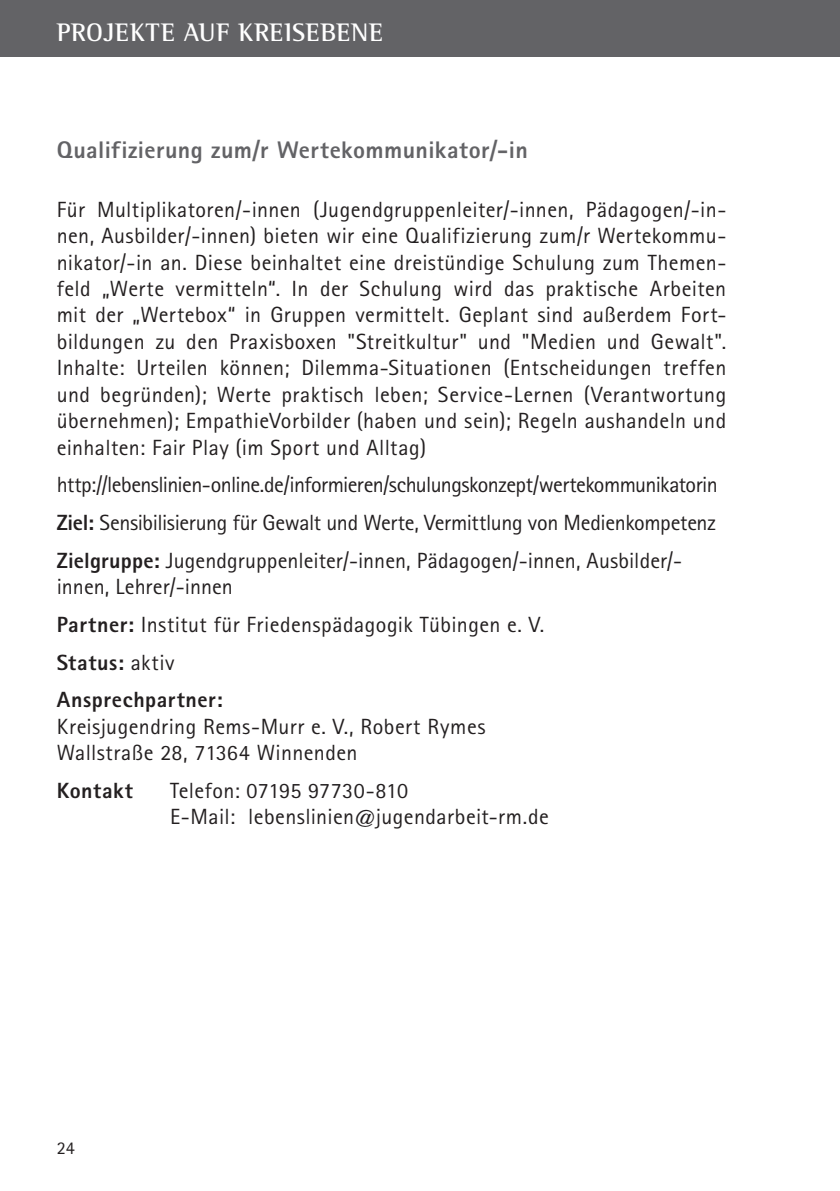
<style>
.page{position:relative;width:840px;height:1191px;background:#fff}
.page>*{position:absolute;margin:0;border:0;box-sizing:border-box;transform-origin:0 0}
.semo_13pt_bold_weiß{font:700 26px "Rotis Semi Serif Pro";letter-spacing:.025em;color:#fff}
.rotis_12_pt_bold_rot{font:800 24px "Rotis Sans Serif Pro";letter-spacing:.02em;color:#636366}
.rotis_sans_11pt_text{font:22px/26.4px "Rotis Sans Serif Pro";letter-spacing:.005em;color:#231f20}
.rotis_sans_11pt_text-2{font:22px "Rotis Sans Serif Pro";letter-spacing:-.03em;color:#231f20}
.rotis_sans_11pt_text-3{font:22px "Rotis Sans Serif Pro";letter-spacing:-.02em;color:#231f20}
.rotis_sans_11pt_text-4{font:800 22px "Rotis Sans Serif Pro";letter-spacing:.025em;color:#231f20}
.t1{font:18px "Rotis Sans Serif Pro";color:#231f20}
.s1{font-weight:800}
.s2{font-weight:400}
</style>
<div class="page">
<div style="left:0;top:0;width:839px;height:57px;background:#636366"></div>
<p class="semo_13pt_bold_weiß" style="left:57px;top:17px;width:328px">PROJEKTE AUF KREISEBENE</p>
<p class="rotis_12_pt_bold_rot" style="left:57px;top:135px;width:472px">Qualifizierung zum/r Wertekommunikator/-in</p>
<p class="rotis_sans_11pt_text" style="left:57px;top:196px;width:670px;text-align:justify">Für Multiplikatoren/-innen (Jugendgruppenleiter/-innen, Pädagogen/-in&shy;nen, Ausbilder/-innen) bieten wir eine Qualifizierung zum/r Wertekommu&shy;nikator/-in an. Diese beinhaltet eine dreistündige Schulung zum Themen&shy;feld „Werte vermitteln“. In der Schulung wird das praktische Arbeiten mit der „Wertebox“ in Gruppen vermittelt. Geplant sind außerdem Fort&shy;bildungen zu den Praxisboxen "Streitkultur" und "Medien und Gewalt".<br>Inhalte: Urteilen können; Dilemma-Situationen (Entscheidungen treffen und begründen); Werte praktisch leben; Service-Lernen (Verantwortung übernehmen); EmpathieVorbilder (haben und sein); Regeln aushandeln und einhalten: Fair Play (im Sport und Alltag)</p>
<p class="rotis_sans_11pt_text-2" style="left:57px;top:472px;width:662px">http://lebenslinien-online.de/informieren/schulungskonzept/wertekommunikatorin</p>
<p class="rotis_sans_11pt_text-3" style="left:57px;top:509px;width:660px"><span class="s1">Ziel:</span> Sensibilisierung für Gewalt und Werte, Vermittlung von Medienkompetenz</p>
<p class="rotis_sans_11pt_text" style="left:57px;top:547px;width:626px"><span class="s1">Zielgruppe:</span> Jugendgruppenleiter/-innen, Pädagogen/-innen, Ausbilder/- innen, Lehrer/-innen</p>
<p class="rotis_sans_11pt_text" style="left:57px;top:611px;width:489px"><span class="s1">Partner:</span> Institut für Friedenspädagogik Tübingen e. V.</p>
<p class="rotis_sans_11pt_text-4" style="left:57px;top:648px;width:119px">Status: <span class="s2">aktiv</span></p>
<p class="rotis_sans_11pt_text" style="left:57px;top:687px;width:430px"><span class="s1">Ansprechpartner:<br></span>Kreisjugendring Rems-Murr e. V., Robert Rymes<br>Wallstraße 28, 71364 Winnenden</p>
<p class="rotis_sans_11pt_text-4" style="left:57px;top:776px;width:78px">Kontakt</p>
<p class="rotis_sans_11pt_text" style="left:170px;top:777px;width:380px">Telefon: 07195 97730-810<br>E-Mail: lebenslinien@jugendarbeit-rm.de</p>
<p class="t1" style="left:57px;top:1137px;width:19px">24</p>
</div>
